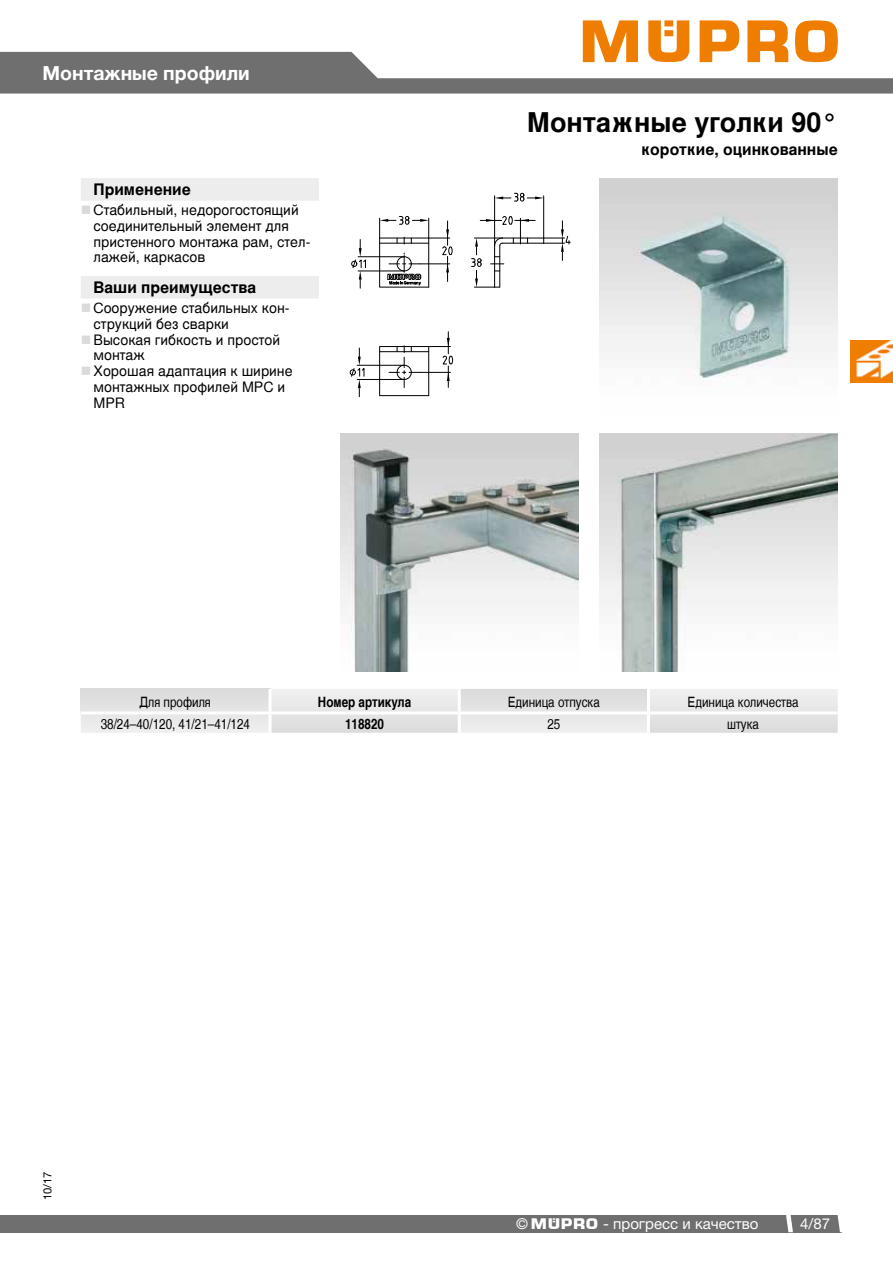
<style>
.page{position:relative;width:893px;height:1263px;background:#fff}
.page>*{position:absolute;margin:0;border:0;box-sizing:border-box;transform-origin:0 0}
.t1{font:700 27px "MUEPRO";color:#000}
.t2{font:700 19.5px "Helvetica Neue LTCYR";color:#fff}
.t3{font:700 15.75px "MUEPRO";color:#000}
.t4{font:15px "Helvetica Neue LTCYR";color:#fff}
.t5{font:15px "Helvetica Neue CE";color:#fff}
.t6{font:14.25px/15.8px "MUEPRO";color:#000}
.t7{font:condensed 14.25px "MUEPRO";color:#000}
.t8{font:700 condensed 14.25px "MUEPRO";color:#000}
.t9{font:11.25px "Helvetica Neue";color:#000}
.s1{font-family:"Helvetica Neue";font-stretch:condensed}
.s2{font-family:"MPR"}
</style>
<div class="page">
<img style="left:600px;top:179px;width:238px;height:206px">
<hr style="left:502px;top:238px;width:42px;height:1px;background:#000">
<hr style="left:502px;top:243px;width:42px;height:1px;background:#000">
<div style="left:379px;top:346px;width:50px;height:50px;border:1px solid #000"></div>
<hr style="left:380px;top:351px;width:49px;height:1px;background:#000">
<hr style="left:380px;top:395px;width:49px;height:1px;background:#000">
<svg style="left:389px;top:346px;width:30px;height:41px"></svg>
<hr style="left:494px;top:196px;width:1px;height:50px;background:#000">
<hr style="left:543px;top:196px;width:1px;height:42px;background:#000">
<hr style="left:358px;top:271px;width:46px;height:1px;background:#000">
<hr style="left:358px;top:256px;width:46px;height:1px;background:#000">
<hr style="left:419px;top:372px;width:31px;height:1px;background:#000">
<hr style="left:357px;top:379px;width:47px;height:1px;background:#000">
<hr style="left:357px;top:365px;width:47px;height:1px;background:#000">
<svg style="left:350px;top:348px;width:14px;height:49px"></svg>
<svg style="left:351px;top:240px;width:15px;height:48px"></svg>
<svg style="left:495px;top:193px;width:49px;height:9px"></svg>
<svg style="left:543px;top:221px;width:28px;height:39px"></svg>
<svg style="left:379px;top:216px;width:74px;height:72px"></svg>
<svg style="left:472px;top:216px;width:63px;height:72px"></svg>
<svg style="left:429px;top:332px;width:24px;height:55px"></svg>
<img style="left:600px;top:434px;width:238px;height:238px">
<img style="left:340px;top:434px;width:238px;height:238px">
<svg style="left:81px;top:689px;width:757px;height:44px;background:#e5e5e5"></svg>
<svg style="left:268px;top:689px;width:4px;height:22px"></svg>
<hr style="left:458px;top:689px;width:3px;height:22px;background:#fff">
<hr style="left:647px;top:689px;width:3px;height:22px;background:#fff">
<hr style="left:268px;top:714px;width:4px;height:19px;background:#f6f6f6">
<hr style="left:458px;top:714px;width:3px;height:19px;background:#fff">
<hr style="left:647px;top:714px;width:3px;height:19px;background:#fff">
<hr style="left:81px;top:711px;width:189px;height:3px;background:#fff">
<hr style="left:270px;top:711px;width:189px;height:3px;background:#fff">
<hr style="left:459px;top:711px;width:189px;height:3px;background:#fff">
<hr style="left:648px;top:711px;width:190px;height:3px;background:#fff">
<div style="left:81px;top:178px;width:238px;height:23px;background:#ededed"></div>
<div style="left:81px;top:276px;width:238px;height:23px;background:#ededed"></div>
<img style="left:850px;top:340px;width:43px;height:43px">
<svg style="left:0;top:20px;width:893px;height:74px"></svg>
<div style="left:0;top:1215px;width:841px;height:17px;background:#706f6f"></div>
<svg style="left:838px;top:1215px;width:3px;height:17px"></svg>
<svg style="left:786px;top:1215px;width:7px;height:17px"></svg>
<h2 class="t2" style="left:43px;top:62px;width:209px">Монтажные профили</h2>
<p class="t3" style="left:94px;top:180px;width:99px">Применение</p>
<p class="t6" style="left:94px;top:203px;width:218px">Стабильный, недорогостоящий соединительный элемент для пристенного монтажа рам, стел&shy;лажей, каркасов</p>
<p class="t3" style="left:94px;top:278px;width:164px">Ваши преимущества</p>
<p class="t6" style="left:94px;top:300px;width:201px">Сооружение стабильных кон&shy;струкций без сварки<br>Высокая гибкость и простой монтаж<br>Хорошая адаптация к ширине монтажных профилей MPC и<br>MPR</p>
<h1 class="t1" style="left:527px;top:106px;width:312px">Монтажные уголки 90°</h1>
<p class="t3" style="left:641px;top:140px;width:198px">короткие, оцинкованные</p>
<p class="t7" style="left:140px;top:693px;width:73px">Для профиля</p>
<p class="t8" style="left:318px;top:693px;width:95px">Номер артикула</p>
<p class="t7" style="left:508px;top:693px;width:94px">Единица отпуска</p>
<p class="t7" style="left:688px;top:693px;width:113px">Единица количества</p>
<p class="t7" style="left:101px;top:716px;width:151px">38/24‒40/120, 41/21‒41/124</p>
<p class="t8" style="left:345px;top:715px;width:40px">118820</p>
<p class="t7" style="left:547px;top:716px;width:14px">25</p>
<p class="t7" style="left:727px;top:716px;width:33px">штука</p>
<p class="t9" style="left:41px;top:1200px;width:30px;rotate:-90deg">10/17</p>
<p class="t4" style="left:516px;top:1215px;width:244px"><span class="s1">©</span> <span class="s2">Müpro</span> - прогресс и качество</p>
<p class="t5" style="left:800px;top:1214px;width:32px">4/87</p>
</div>
